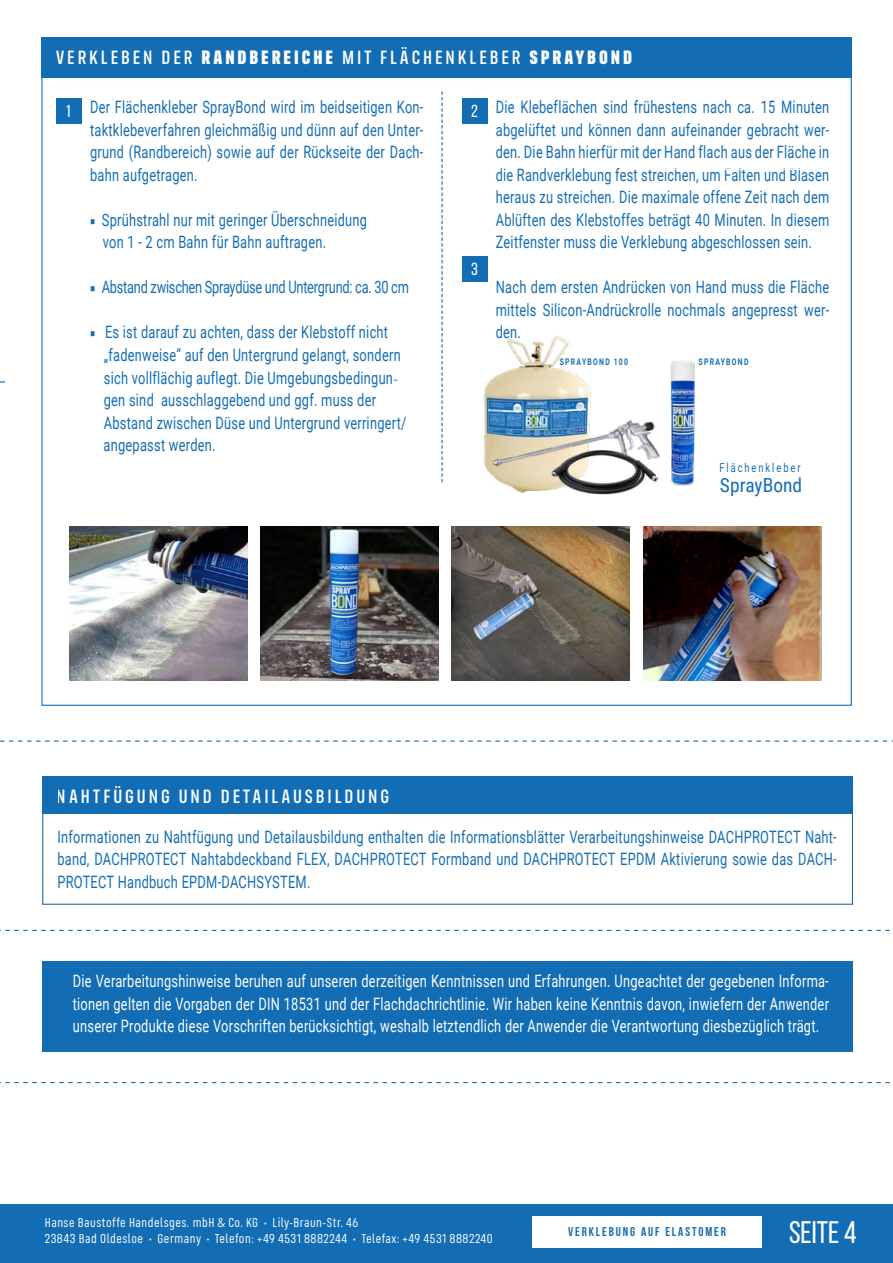
<style>
.page{position:relative;width:893px;height:1263px;background:#fff}
.page>*{position:absolute;margin:0;border:0;box-sizing:border-box;transform-origin:0 0}
.t1{font:31.2px "Bebas Neue";color:#fff}
.t2{font:500 19.5px "FS Industrie Cd";letter-spacing:.15em;color:#fff}
.t3{font:19.5px "Roboto Condensed";color:#136db5}
.t4{font:17.4px "Bebas Neue";color:#fff}
.t5{font:17.1px/22.5px "Roboto";letter-spacing:.02em;color:#136db5;text-align:justify;scale:.75 1}
.t6{font:17.1px/22.5px "Roboto";letter-spacing:.02em;color:#fff;text-align:justify;scale:.75 1}
.t7{font:17.1px "Roboto";letter-spacing:-.02em;color:#136db5;scale:.75 1}
.t8{font:13.2px/15.9px "FS Industrie Cd";letter-spacing:.04em;color:#fff}
.t9{font:700 12.75px "Bebas Neue";letter-spacing:.15em;color:#136db5}
.t10{font:12.45px "Roboto";letter-spacing:.21em;color:#136db5;scale:.75 1}
.t11{font:700 9.15px "Roboto";letter-spacing:.185em;color:#136db5;scale:.75 1}
.s1{font-weight:900}
.s2{font-family:"Minion Pro"}
.s3{font-family:"Lucida Console"}
</style>
<div class="page">
<div style="left:0;top:1205px;width:893px;height:58px;background:#136db5"></div>
<div style="left:532px;top:1216px;width:230px;height:32px;background:#fff"></div>
<img style="left:685px;top:360px;width:10px;height:126px">
<div style="left:462px;top:256px;width:25px;height:25px;background:#136db5"></div>
<div style="left:462px;top:98px;width:25px;height:25px;background:#136db5"></div>
<svg style="left:0;top:740px;width:893px;height:2px"></svg>
<div style="left:56px;top:98px;width:26px;height:25px;background:#136db5"></div>
<div style="left:41px;top:37px;width:811px;height:41px;background:#136db5"></div>
<svg style="left:441px;top:91px;width:2px;height:391px"></svg>
<img style="left:507px;top:335px;width:62px;height:21px">
<img style="left:483px;top:356px;width:202px;height:139px">
<img style="left:261px;top:527px;width:176px;height:153px">
<img style="left:643px;top:527px;width:178px;height:153px">
<img style="left:70px;top:527px;width:178px;height:153px">
<div style="left:437px;top:516px;width:205px;height:165px;background:#000;opacity:.84"></div>
<svg style="left:0;top:930px;width:890px;height:1px"></svg>
<svg style="left:0;top:1082px;width:890px;height:1px"></svg>
<div style="left:42px;top:789px;width:811px;height:116px;border:1px solid #136db5"></div>
<div style="left:42px;top:776px;width:811px;height:38px;background:#136db5"></div>
<div style="left:43px;top:961px;width:810px;height:91px;background:#136db5"></div>
<p class="t2" style="left:56px;top:46px;width:578px">VERKLEBEN DER <span class="s1">RANDBEREICHE</span> MIT FLÄCHENKLEBER <span class="s1">SPRAYBOND</span></p>
<p class="t5" style="left:90px;top:95px;width:446px">Der Flächenkleber SprayBond wird im beidseitigen Kon&shy;taktklebeverfahren gleichmäßig und dünn auf den Unter&shy;grund (Randbereich) sowie auf der Rückseite der Dach&shy;bahn aufgetragen.</p>
<p class="t5" style="left:103px;top:208px;width:354px;text-indent:-13px"><span class="s2">■</span> Sprühstrahl nur mit geringer Überschneidung von 1 - 2 cm Bahn für Bahn auftragen.</p>
<p class="t7" style="left:90px;top:275px;width:427px"><span class="s2">■</span> Abstand zwischen Spraydüse und Untergrund: ca. 30 cm</p>
<p class="t5" style="left:104px;top:320px;width:405px;text-align:left;text-indent:-14px"><span class="s2">■</span> Es ist darauf zu achten, dass der Klebstoff nicht „fadenweise“ auf den Untergrund gelangt, sondern sich vollflächig auflegt. Die Umgebungsbedingun&shy;gen sind ausschlaggebend und ggf. muss der Abstand zwischen Düse und Untergrund verringert/ angepasst werden.</p>
<p class="t4" style="left:65px;top:102px;width:7px">1</p>
<p class="t4" style="left:471px;top:102px;width:8px">2</p>
<p class="t4" style="left:471px;top:260px;width:8px">3</p>
<p class="t5" style="left:496px;top:96px;width:446px">Die Klebeflächen sind frühestens nach ca. 15 Minuten abgelüftet und können dann aufeinander gebracht wer&shy;den. Die Bahn hierfür mit der Hand flach aus der Fläche in die Randverklebung fest streichen, um Falten und Blasen heraus zu streichen. Die maximale offene Zeit nach dem Ablüften des Klebstoffes beträgt 40 Minuten. In diesem Zeitfenster muss die Verklebung abgeschlossen sein.</p>
<p class="t5" style="left:496px;top:275px;width:446px">Nach dem ersten Andrücken von Hand muss die Fläche mittels Silicon-Andrückrolle nochmals angepresst wer&shy;den.</p>
<p class="t11" style="left:560px;top:355px;width:93px">SPRAYBOND 100</p>
<p class="t11" style="left:699px;top:355px;width:68px">SPRAYBOND</p>
<p class="t10" style="left:719px;top:459px;width:110px">Flächenkleber</p>
<p class="t3" style="left:720px;top:471px;width:84px">SprayBond</p>
<p class="t2" style="left:57px;top:785px;width:334px">NAHTFÜGUNG UND DETAILAUSBILDUNG</p>
<p class="t5" style="left:57px;top:825px;width:1041px">Informationen zu Nahtfügung und Detailausbildung enthalten die Informationsblätter Verarbeitungshinweise DACHPROTECT Naht&shy;band, DACHPROTECT Nahtabdeckband FLEX, DACHPROTECT Formband und DACHPROTECT EPDM Aktivierung sowie das DACH-PROTECT Handbuch EPDM-DACHSYSTEM.</p>
<p class="t6" style="left:73px;top:969px;width:1010px">Die Verarbeitungshinweise beruhen auf unseren derzeitigen Kenntnissen und Erfahrungen. Ungeachtet der gegebenen Informa&shy;tionen gelten die Vorgaben der DIN 18531 und der Flachdachrichtlinie. Wir haben keine Kenntnis davon, inwiefern der Anwender unserer Produkte diese Vorschriften berücksichtigt, weshalb letztendlich der Anwender die Verantwortung diesbezüglich trägt.</p>
<p class="t8" style="left:45px;top:1214px;width:450px">Hanse Baustoffe Handelsges. mbH &amp; Co. KG <span class="s3">·</span> Lily-Braun-Str. 46<br>23843 Bad Oldesloe <span class="s3">·</span> Germany <span class="s3">·</span> Telefon: +49 4531 8882244 <span class="s3">·</span> Telefax: +49 4531 8882240</p>
<p class="t9" style="left:568px;top:1225px;width:160px">VERKLEBUNG AUF ELASTOMER</p>
<h1 class="t1" style="left:789px;top:1215px;width:69px">SEITE 4</h1>
</div>
